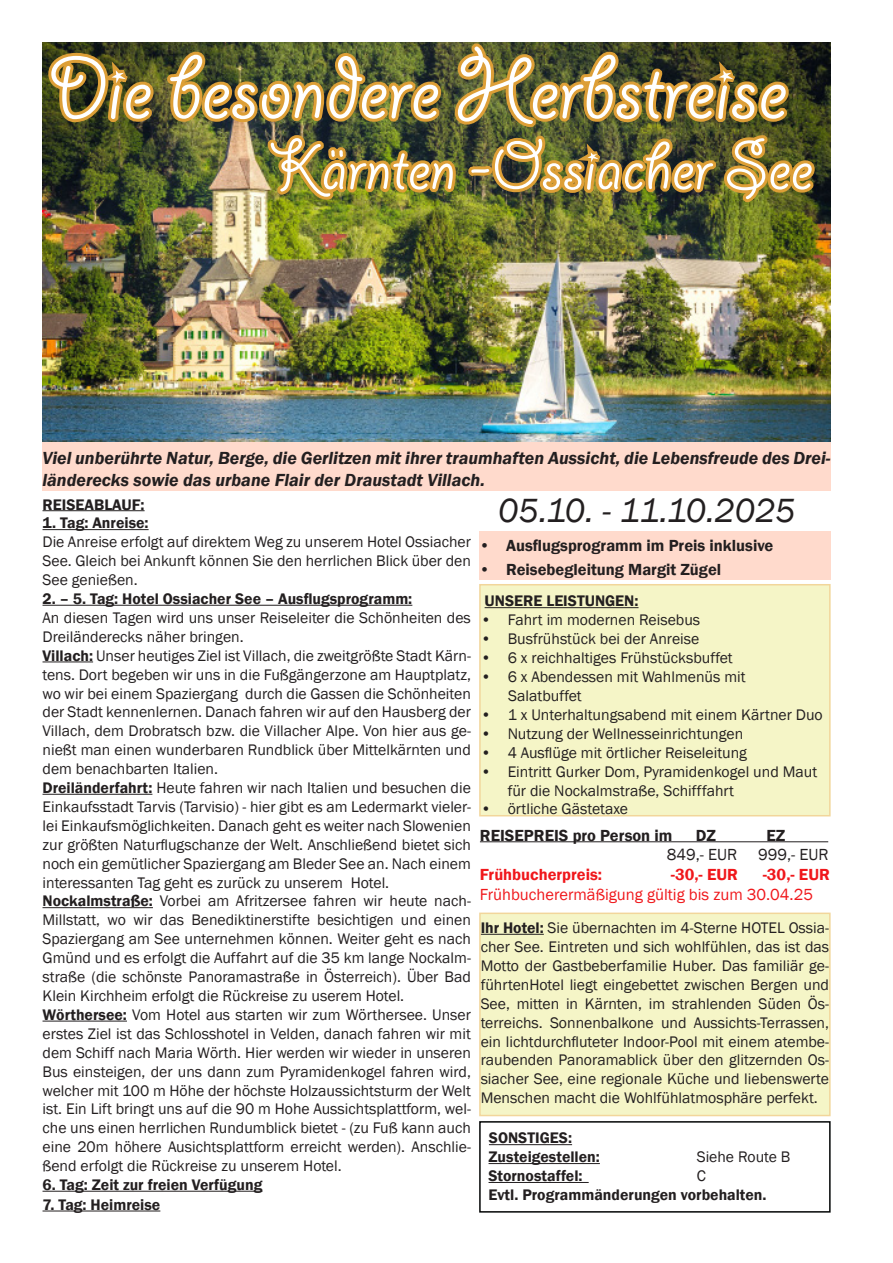
<style>
.page{position:relative;width:893px;height:1263px;background:#fff}
.page>*{position:absolute;margin:0;border:0;box-sizing:border-box;transform-origin:0 0}
.t1{font:97.5px "Giddyup Std";color:#fff}
.t2{font:75px "Giddyup Std";color:#fff}
.t3{font:italic 34.5px "Franklin Gothic";color:#231f20}
.t4{font:italic 600 18px/21.6px "Franklin Gothic";color:#231f20}
.t5{font:600 16.5px "Franklin Gothic";color:#231f20}
.t6{font:16.5px "Franklin Gothic";color:#f0171b}
.t7{font:600 16.5px "Franklin Gothic";color:#f0171b}
.t8{font:16.5px "Franklin Gothic";color:#231f20}
.t9{font:15.75px/18.9px "Franklin Gothic";color:#231f20;text-align:justify}
.t10{font:600 15.75px "Franklin Gothic";color:#231f20}
.s1{font-weight:600}
</style>
<div class="page">
<img style="left:43px;top:43px;width:788px;height:399px">
<hr style="left:43px;top:510px;width:102px;height:1px;background:#231f20">
<hr style="left:43px;top:529px;width:106px;height:1px;background:#231f20">
<hr style="left:43px;top:605px;width:369px;height:1px;background:#231f20">
<hr style="left:43px;top:661px;width:50px;height:1px;background:#231f20">
<hr style="left:43px;top:794px;width:109px;height:1px;background:#231f20">
<hr style="left:43px;top:907px;width:110px;height:1px;background:#231f20">
<hr style="left:43px;top:1021px;width:84px;height:1px;background:#231f20">
<hr style="left:43px;top:1191px;width:219px;height:1px;background:#231f20">
<hr style="left:43px;top:1210px;width:117px;height:1px;background:#231f20">
<div style="left:480px;top:585px;width:350px;height:231px;background:#f5f5c7"></div>
<hr style="left:485px;top:607px;width:153px;height:1px;background:#231f20">
<div style="left:479px;top:584px;width:352px;height:232px;border:2px solid #f2d69b"></div>
<div style="left:480px;top:913px;width:350px;height:202px;background:#f5f5c7"></div>
<hr style="left:481px;top:934px;width:63px;height:1px;background:#231f20">
<div style="left:479px;top:912px;width:352px;height:204px;border:2px solid #f2d69b"></div>
<hr style="left:480px;top:841px;width:348px;height:1px;background:#231f20">
<hr style="left:489px;top:1144px;width:83px;height:1px;background:#231f20">
<hr style="left:489px;top:1163px;width:111px;height:1px;background:#231f20">
<hr style="left:489px;top:1182px;width:100px;height:1px;background:#231f20">
<div style="left:479px;top:1121px;width:352px;height:91px;border:2px solid #030505"></div>
<svg style="left:45px;top:50px;width:112px;height:75px;background:#7f6827"></svg>
<img style="left:164px;top:42px;width:654px;height:338px">
<div style="left:43px;top:442px;width:788px;height:49px;background:#ffdacc"></div>
<div style="left:479px;top:532px;width:352px;height:48px;background:#ffdacc"></div>
<p class="t1" style="left:48px;top:36px;width:740px">Die besondere Herbstreise</p>
<p class="t2" style="left:268px;top:126px;width:546px">Kärnten -Ossiacher See</p>
<p class="t4" style="left:43px;top:447px;width:790px">Viel unberührte Natur, Berge, die Gerlitzen mit ihrer traumhaften Aussicht, die Lebensfreude des Drei&shy;länderecks sowie das urbane Flair der Draustadt Villach.</p>
<p class="t10" style="left:43px;top:495px;width:104px">REISEABLAUF:</p>
<p class="t10" style="left:43px;top:513px;width:108px">1. Tag: Anreise:</p>
<p class="t9" style="left:43px;top:533px;width:430px">Die Anreise erfolgt auf direktem Weg zu unserem Hotel Ossiacher See. Gleich bei Ankunft können Sie den herrlichen Blick über den See genießen.</p>
<p class="t10" style="left:43px;top:589px;width:371px">2. – 5. Tag: Hotel Ossiacher See – Ausflugsprogramm:</p>
<p class="t9" style="left:43px;top:609px;width:430px">An diesen Tagen wird uns unser Reiseleiter die Schönheiten des<br>Dreiländerecks näher bringen.</p>
<p class="t9" style="left:43px;top:646px;width:430px"><span class="s1">Villach:</span> Unser heutiges Ziel ist Villach, die zweitgrößte Stadt Kärn&shy;tens. Dort begeben wir uns in die Fußgängerzone am Hauptplatz, wo wir bei einem Spaziergang durch die Gassen die Schönheiten der Stadt kennenlernen. Danach fahren wir auf den Hausberg der Villach, dem Drobratsch bzw. die Villacher Alpe. Von hier aus ge&shy;nießt man einen wunderbaren Rundblick über Mittelkärnten und dem benachbarten Italien.</p>
<p class="t9" style="left:43px;top:779px;width:430px"><span class="s1">Dreiländerfahrt:</span> Heute fahren wir nach Italien und besuchen die Einkaufsstadt Tarvis (Tarvisio) - hier gibt es am Ledermarkt vieler&shy;lei Einkaufsmöglichkeiten. Danach geht es weiter nach Slowenien zur größten Naturflugschanze der Welt. Anschließend bietet sich noch ein gemütlicher Spaziergang am Bleder See an. Nach einem interessanten Tag geht es zurück zu unserem Hotel.</p>
<p class="t9" style="left:43px;top:892px;width:430px"><span class="s1">Nockalmstraße:</span> Vorbei am Afritzersee fahren wir heute nach-Millstatt, wo wir das Benediktinerstifte besichtigen und einen Spaziergang am See unternehmen können. Weiter geht es nach Gmünd und es erfolgt die Auffahrt auf die 35 km lange Nockalm&shy;straße (die schönste Panoramastraße in Österreich). Über Bad Klein Kirchheim erfolgt die Rückreise zu userem Hotel.</p>
<p class="t9" style="left:43px;top:1005px;width:430px"><span class="s1">Wörthersee:</span> Vom Hotel aus starten wir zum Wörthersee. Unser erstes Ziel ist das Schlosshotel in Velden, danach fahren wir mit dem Schiff nach Maria Wörth. Hier werden wir wieder in unseren Bus einsteigen, der uns dann zum Pyramidenkogel fahren wird, welcher mit 100 m Höhe der höchste Holzaussichtsturm der Welt ist. Ein Lift bringt uns auf die 90 m Hohe Aussichtsplattform, wel&shy;che uns einen herrlichen Rundumblick bietet - (zu Fuß kann auch eine 20m höhere Ausichtsplattform erreicht werden). Anschlie&shy;ßend erfolgt die Rückreise zu unserem Hotel.</p>
<p class="t10" style="left:43px;top:1175px;width:221px">6. Tag: Zeit zur freien Verfügung</p>
<p class="t10" style="left:43px;top:1195px;width:119px">7. Tag: Heimreise</p>
<p class="t3" style="left:498px;top:489px;width:299px">05.10. - 11.10.2025</p>
<p class="t5" style="left:479px;top:536px;width:296px">• Ausflugsprogramm im Preis inklusive</p>
<p class="t5" style="left:479px;top:559px;width:244px">• Reisebegleitung Margit Zügel</p>
<p class="t10" style="left:485px;top:591px;width:155px">UNSERE LEISTUNGEN:</p>
<p class="t9" style="left:481px;top:611px;width:221px">• Fahrt im modernen Reisebus</p>
<p class="t9" style="left:481px;top:630px;width:220px">• Busfrühstück bei der Anreise</p>
<p class="t9" style="left:481px;top:649px;width:254px">• 6 x reichhaltiges Frühstücksbuffet</p>
<p class="t9" style="left:481px;top:668px;width:267px">• 6 x Abendessen mit Wahlmenüs mit</p>
<p class="t9" style="left:508px;top:687px;width:75px">Salatbuffet</p>
<p class="t9" style="left:481px;top:705px;width:344px">• 1 x Unterhaltungsabend mit einem Kärtner Duo</p>
<p class="t9" style="left:481px;top:724px;width:264px">• Nutzung der Wellnesseinrichtungen</p>
<p class="t9" style="left:481px;top:743px;width:268px">• 4 Ausflüge mit örtlicher Reiseleitung</p>
<p class="t9" style="left:508px;top:762px;width:311px;text-indent:-27px">• Eintritt Gurker Dom, Pyramidenkogel und Maut für die Nockalmstraße, Schifffahrt</p>
<p class="t9" style="left:481px;top:800px;width:149px">• örtliche Gästetaxe</p>
<p class="t5" style="left:480px;top:825px;width:194px">REISEPREIS pro Person im</p>
<p class="t5" style="left:696px;top:825px;width:22px">DZ</p>
<p class="t5" style="left:766px;top:825px;width:20px">EZ</p>
<p class="t8" style="left:667px;top:845px;width:163px">849,- EUR 999,- EUR</p>
<p class="t7" style="left:480px;top:864px;width:124px">Frühbucherpreis:</p>
<p class="t7" style="left:671px;top:864px;width:69px">-30,- EUR</p>
<p class="t7" style="left:763px;top:864px;width:69px">-30,- EUR</p>
<p class="t6" style="left:480px;top:884px;width:335px">Frühbucherermäßigung gültig bis zum 30.04.25</p>
<p class="t9" style="left:481px;top:919px;width:350px"><span class="s1">Ihr Hotel:</span> Sie übernachten im 4-Sterne HOTEL Ossia&shy;cher See. Eintreten und sich wohlfühlen, das ist das Motto der Gastbeberfamilie Huber. Das familiär ge&shy;führtenHotel liegt eingebettet zwischen Bergen und See, mitten in Kärnten, im strahlenden Süden Ös&shy;terreichs. Sonnenbalkone und Aussichts-Terrassen, ein lichtdurchfluteter Indoor-Pool mit einem atembe&shy;raubenden Panoramablick über den glitzernden Os&shy;siacher See, eine regionale Küche und liebenswerte Menschen macht die Wohlfühlatmosphäre perfekt.</p>
<p class="t10" style="left:489px;top:1128px;width:85px">SONSTIGES:</p>
<p class="t10" style="left:489px;top:1147px;width:113px">Zusteigestellen:</p>
<p class="t9" style="left:697px;top:1148px;width:95px">Siehe Route B</p>
<p class="t10" style="left:489px;top:1166px;width:96px">Stornostaffel:</p>
<p class="t9" style="left:697px;top:1167px;width:11px">C</p>
<p class="t10" style="left:489px;top:1185px;width:279px">Evtl. Programmänderungen vorbehalten.</p>
</div>
